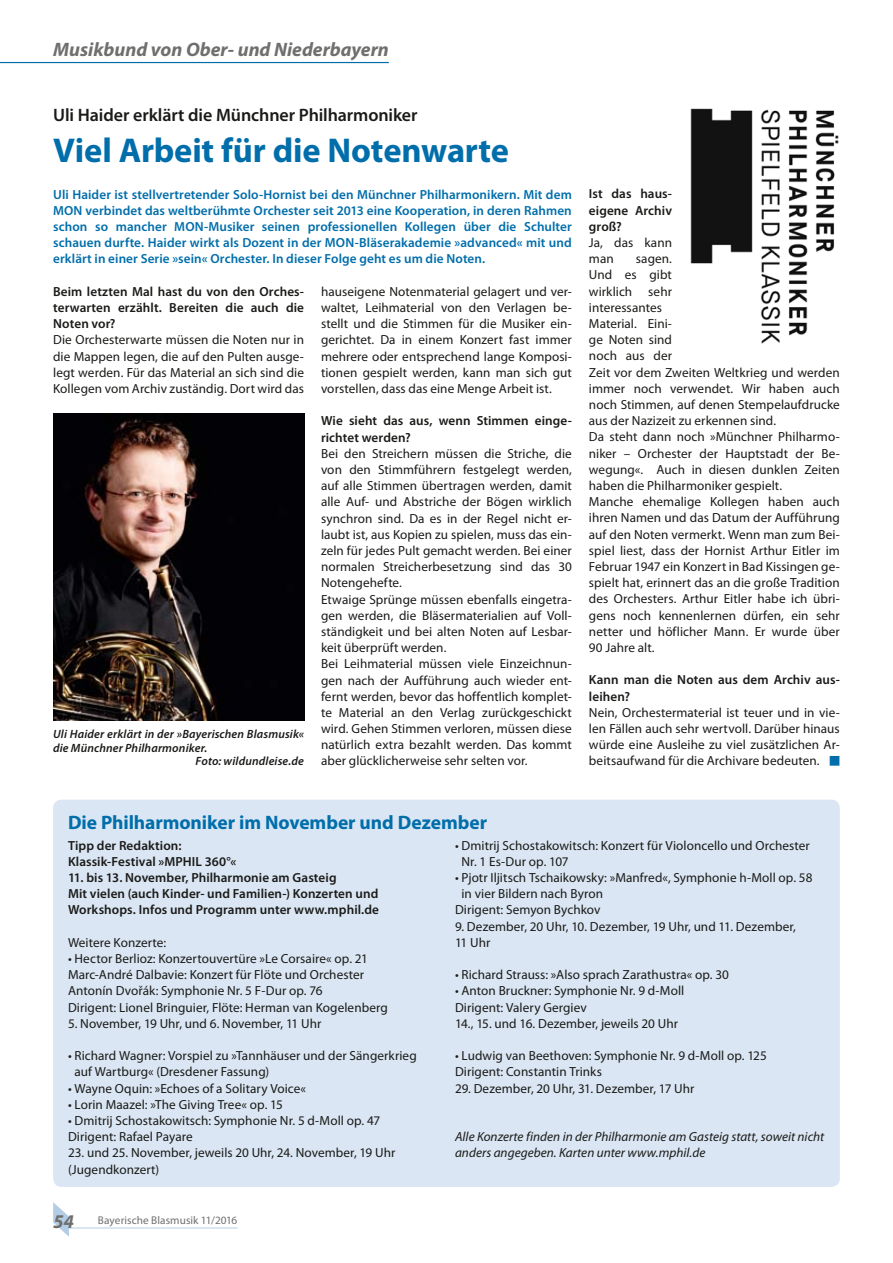
<style>
.page{position:relative;width:893px;height:1263px;background:#fff}
.page>*{position:absolute;margin:0;border:0;box-sizing:border-box;transform-origin:0 0}
.t1{font:700 34.5px "Myriad Pro";letter-spacing:-.005em;color:#006eab}
.t2{font:700 19.5px "Myriad Pro";letter-spacing:-.005em;color:#006eab}
.t3{font:italic 700 19.5px "Myriad Pro";color:#6f6f6e}
.t4{font:600 18px "Myriad Pro";letter-spacing:-.005em;color:#1a1a18}
.t5{font:13.2px/16.2px "Myriad Pro";letter-spacing:.005em;color:#1a1a18}
.t6{font:600 13.2px/16.2px "Myriad Pro";letter-spacing:.005em;color:#1a1a18}
.t7{font:600 13.2px/16.2px "Myriad Pro";letter-spacing:.005em;color:#006eab;text-align:justify}
.t8{font:italic 13.2px/16.2px "Myriad Pro";letter-spacing:.005em;color:#1a1a18}
.t9{font:italic 600 12px "Myriad Pro";letter-spacing:.015em;color:#1a1a18}
.t10{font:11.25px "Myriad Pro";letter-spacing:.005em;color:#6f6f6e}
.s1{color:#006eab}
.s2{font-weight:700;font-style:italic;font-size:19.5px}
</style>
<div class="page">
<hr style="left:66px;top:1227px;width:171px;height:1px;background:#b4cde7">
<svg style="left:53px;top:1202px;width:16px;height:35px"></svg>
<hr style="left:0;top:62px;width:389px;height:1px;background:#006eab">
<img style="left:53px;top:414px;width:251px;height:307px">
<img style="left:690px;top:108px;width:149px;height:236px">
<div style="left:53px;top:800px;width:787px;height:387px;background:#dae6f3;border-radius:9px"></div>
<h2 class="t3" style="left:53px;top:36px;width:337px">Musikbund von Ober- und Niederbayern</h2>
<h3 class="t4" style="left:53px;top:104px;width:366px">Uli Haider erklärt die Münchner Philharmoniker</h3>
<h1 class="t1" style="left:53px;top:128px;width:457px">Viel Arbeit für die Notenwarte</h1>
<p class="t7" style="left:53px;top:186px;width:520px">Uli Haider ist stellvertretender Solo-Hornist bei den Münchner Philharmonikern. Mit dem MON verbindet das weltberühmte Orchester seit 2013 eine Kooperation, in deren Rahmen schon so mancher MON-Musiker seinen professionellen Kollegen über die Schulter schauen durfte. Haider wirkt als Dozent in der MON-Bläserakademie »advanced« mit und erklärt in einer Serie »sein« Orchester. In dieser Folge geht es um die Noten.</p>
<p class="t6" style="left:53px;top:283px;width:252px;text-align:justify">Beim letzten Mal hast du von den Orches&shy;terwarten erzählt. Bereiten die auch die Noten vor?</p>
<p class="t5" style="left:53px;top:332px;width:252px;text-align:justify">Die Orchesterwarte müssen die Noten nur in die Mappen legen, die auf den Pulten ausge&shy;legt werden. Für das Material an sich sind die Kollegen vom Archiv zuständig. Dort wird das</p>
<p class="t5" style="left:321px;top:283px;width:252px;text-align:justify">hauseigene Notenmaterial gelagert und ver&shy;waltet, Leihmaterial von den Verlagen be&shy;stellt und die Stimmen für die Musiker ein&shy;gerichtet. Da in einem Konzert fast immer mehrere oder entsprechend lange Komposi&shy;tionen gespielt werden, kann man sich gut vorstellen, dass das eine Menge Arbeit ist.</p>
<p class="t6" style="left:321px;top:412px;width:252px">Wie sieht das aus, wenn Stimmen einge&shy;richtet werden?</p>
<p class="t5" style="left:321px;top:445px;width:252px">Bei den Streichern müssen die Striche, die von den Stimmführern festgelegt werden, auf alle Stimmen übertragen werden, damit alle Auf- und Abstriche der Bögen wirklich synchron sind. Da es in der Regel nicht er&shy;laubt ist, aus Kopien zu spielen, muss das ein&shy;zeln für jedes Pult gemacht werden. Bei einer normalen Streicherbesetzung sind das 30<br>Notengehefte.<br>Etwaige Sprünge müssen ebenfalls eingetra&shy;gen werden, die Bläsermaterialien auf Voll&shy;ständigkeit und bei alten Noten auf Lesbar&shy;keit überprüft werden.<br>Bei Leihmaterial müssen viele Einzeichnun&shy;gen nach der Aufführung auch wieder ent&shy;fernt werden, bevor das hoffentlich komplet&shy;te Material an den Verlag zurückgeschickt wird. Gehen Stimmen verloren, müssen diese natürlich extra bezahlt werden. Das kommt aber glücklicherweise sehr selten vor.</p>
<p class="t9" style="left:53px;top:727px;width:252px">Uli Haider erklärt in der »Bayerischen Blasmusik«</p>
<p class="t9" style="left:53px;top:740px;width:156px">die Münchner Philharmoniker.</p>
<p class="t9" style="left:196px;top:754px;width:110px">Foto: wildundleise.de</p>
<p class="t6" style="left:589px;top:186px;width:85px;text-align:justify">Ist das haus&shy;eigene Archiv groß?</p>
<p class="t5" style="left:589px;top:234px;width:85px">Ja, das kann man</p>
<p class="t5" style="left:589px;top:250px;width:252px;text-indent:47px">sagen.<br>Und es gibt<br>wirklich sehr<br>interessantes<br>Material. Eini-<br>ge Noten sind<br>noch aus der<br>Zeit vor dem Zweiten Weltkrieg und werden immer noch verwendet. Wir haben auch noch Stimmen, auf denen Stempelaufdrucke aus der Nazizeit zu erkennen sind.<br>Da steht dann noch »Münchner Philharmo&shy;niker – Orchester der Hauptstadt der Be&shy;wegung«. Auch in diesen dunklen Zeiten haben die Philharmoniker gespielt.<br>Manche ehemalige Kollegen haben auch ihren Namen und das Datum der Aufführung auf den Noten vermerkt. Wenn man zum Bei&shy;spiel liest, dass der Hornist Arthur Eitler im<br>Februar 1947 ein Konzert in Bad Kissingen ge&shy;spielt hat, erinnert das an die große Tradition des Orchesters. Arthur Eitler habe ich übri&shy;gens noch kennenlernen dürfen, ein sehr netter und höflicher Mann. Er wurde über<br>90 Jahre alt.</p>
<p class="t6" style="left:589px;top:671px;width:252px">Kann man die Noten aus dem Archiv aus&shy;leihen?</p>
<p class="t5" style="left:589px;top:704px;width:252px;text-align:justify">Nein, Orchestermaterial ist teuer und in vie&shy;len Fällen auch sehr wertvoll. Darüber hinaus würde eine Ausleihe zu viel zusätzlichen Ar&shy;beitsaufwand für die Archivare bedeuten. <span class="s1">■</span></p>
<h2 class="t2" style="left:68px;top:810px;width:421px">Die Philharmoniker im November und Dezember</h2>
<p class="t6" style="left:68px;top:837px;width:170px">Tipp der Redaktion:<br>Klassik-Festival »MPHIL 360°«</p>
<p class="t6" style="left:68px;top:869px;width:313px">11. bis 13. November, Philharmonie am Gasteig<br>Mit vielen (auch Kinder- und Familien-) Konzerten und<br>Workshops. Infos und Programm unter www.mphil.de</p>
<p class="t5" style="left:68px;top:934px;width:100px">Weitere Konzerte:</p>
<p class="t5" style="left:68px;top:950px;width:321px">• Hector Berlioz: Konzertouvertüre »Le Corsaire« op. 21<br>Marc-André Dalbavie: Konzert für Flöte und Orchester Antonín Dvořák: Symphonie Nr. 5 F-Dur op. 76<br>Dirigent: Lionel Bringuier, Flöte: Herman van Kogelenberg</p>
<p class="t5" style="left:68px;top:1015px;width:255px">5. November, 19 Uhr, und 6. November, 11 Uhr</p>
<p class="t5" style="left:75px;top:1047px;width:344px;text-indent:-7px">• Richard Wagner: Vorspiel zu »Tannhäuser und der Sängerkrieg auf Wartburg« (Dresdener Fassung)</p>
<p class="t5" style="left:68px;top:1080px;width:240px">• Wayne Oquin: »Echoes of a Solitary Voice«</p>
<p class="t5" style="left:68px;top:1096px;width:216px">• Lorin Maazel: »The Giving Tree« op. 15</p>
<p class="t5" style="left:68px;top:1112px;width:314px">• Dmitrij Schostakowitsch: Symphonie Nr. 5 d-Moll op. 47<br>Dirigent: Rafael Payare</p>
<p class="t5" style="left:68px;top:1145px;width:329px">23. und 25. November, jeweils 20 Uhr, 24. November, 19 Uhr (Jugendkonzert)</p>
<p class="t5" style="left:461px;top:837px;width:350px;text-indent:-7px">• Dmitrij Schostakowitsch: Konzert für Violoncello und Orchester<br>Nr. 1 Es-Dur op. 107</p>
<p class="t5" style="left:455px;top:869px;width:359px">• Pjotr Iljitsch Tschaikowsky: »Manfred«, Symphonie h-Moll op. 58</p>
<p class="t5" style="left:461px;top:885px;width:143px">in vier Bildern nach Byron</p>
<p class="t5" style="left:455px;top:902px;width:147px">Dirigent: Semyon Bychkov</p>
<p class="t5" style="left:455px;top:918px;width:343px">9. Dezember, 20 Uhr, 10. Dezember, 19 Uhr, und 11. Dezember,<br>11 Uhr</p>
<p class="t5" style="left:455px;top:966px;width:276px">• Richard Strauss: »Also sprach Zarathustra« op. 30</p>
<p class="t5" style="left:455px;top:983px;width:231px">• Anton Bruckner: Symphonie Nr. 9 d-Moll<br>Dirigent: Valery Gergiev<br>14., 15. und 16. Dezember, jeweils 20 Uhr</p>
<p class="t5" style="left:455px;top:1047px;width:313px">• Ludwig van Beethoven: Symphonie Nr. 9 d-Moll op. 125<br>Dirigent: Constantin Trinks</p>
<p class="t5" style="left:455px;top:1080px;width:241px">29. Dezember, 20 Uhr, 31. Dezember, 17 Uhr</p>
<p class="t8" style="left:455px;top:1128px;width:371px">Alle Konzerte finden in der Philharmonie am Gasteig statt, soweit nicht anders angegeben. Karten unter www.mphil.de</p>
<p class="t10" style="left:53px;top:1213px;width:186px"><span class="s2">54</span> Bayerische Blasmusik 11/2016</p>
</div>
